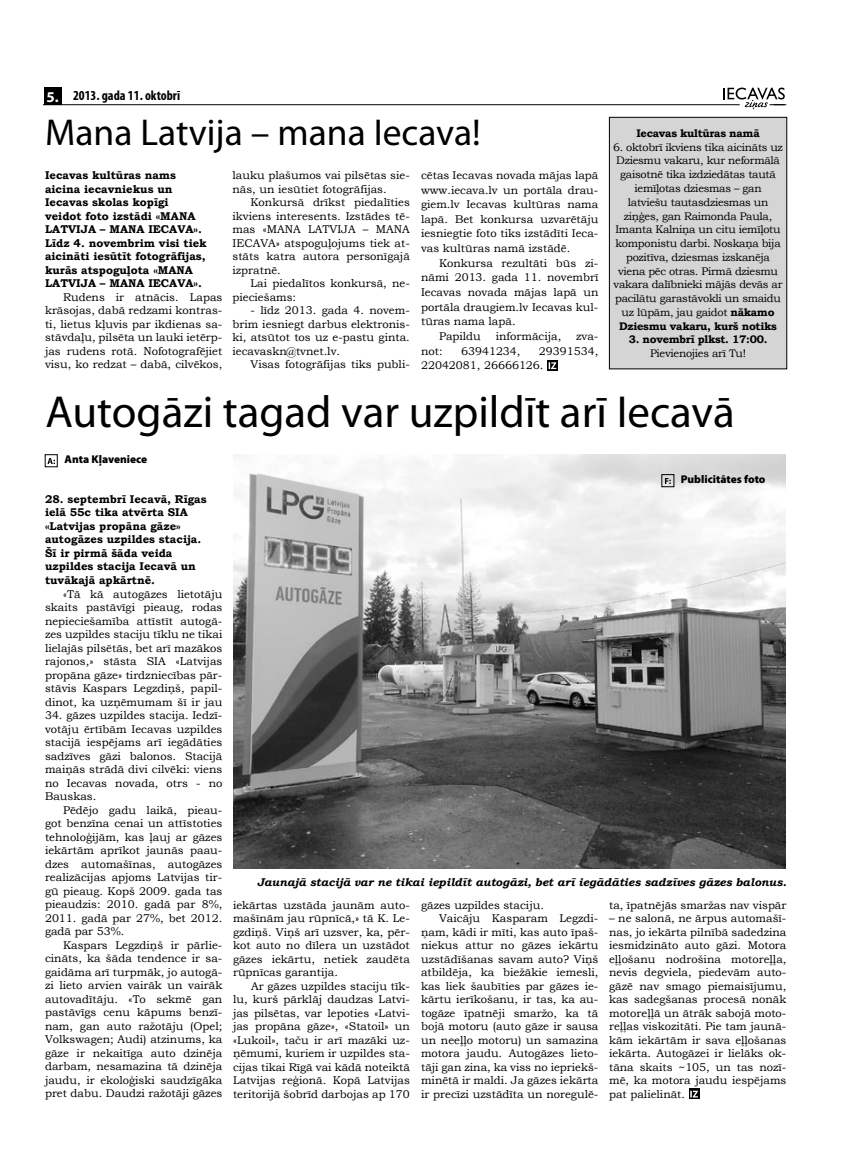
<style>
.page{position:relative;width:851px;height:1170px;background:#fff}
.page>*{position:absolute;margin:0;border:0;box-sizing:border-box;transform-origin:0 0}
.t1{font:45px "Myriad Pro";color:#000}
.t2{font:37.5px "Myriad Pro";color:#000}
.t3{font:700 condensed 13.75px "Myriad Pro";color:#000}
.t4{font:11.25px/13.5px "Bookman Old Style";color:#000;text-align:justify}
.t5{font:700 11.25px/13.5px "Bookman Old Style";color:#000}
.t6{font:italic 700 11.25px "Bookman Old Style";color:#000}
.t7{font:900 11.25px "Myriad Pro";color:#000}
.t8{font:11px/13.8px "Bookman Old Style";letter-spacing:-.025em;color:#000;text-align:center}
.t9{font:700 11px "Bookman Old Style";letter-spacing:-.025em;color:#000}
.s1{font-stretch:normal;font-size:15px;color:#fff}
.s2{font-weight:700}
</style>
<div class="page">
<hr style="left:44px;top:104px;width:695px;height:1px;background:#000">
<div style="left:44px;top:87px;width:17px;height:18px;background:#000"></div>
<svg style="left:723px;top:88px;width:63px;height:22px"></svg>
<div style="left:609px;top:117px;width:177px;height:252px;background:#d5d5d5"></div>
<div style="left:609px;top:117px;width:178px;height:252px;border:1px solid #000"></div>
<img style="left:233px;top:454px;width:552px;height:414px">
<svg style="left:689px;top:1088px;width:10px;height:10px"></svg>
<svg style="left:690px;top:1090px;width:7px;height:7px"></svg>
<svg style="left:47px;top:458px;width:8px;height:6px"></svg>
<div style="left:45px;top:454px;width:12px;height:13px;border:1px solid #000"></div>
<svg style="left:664px;top:478px;width:6px;height:6px"></svg>
<div style="left:661px;top:474px;width:13px;height:13px;border:1px solid #000"></div>
<div style="left:547px;top:360px;width:10px;height:10px;background:#000"></div>
<svg style="left:548px;top:362px;width:8px;height:7px"></svg>
<p class="t3" style="left:55px;top:87px;width:127px"><span class="s1">.</span> 2013. gada 11. oktobrī</p>
<h2 class="t2" style="left:45px;top:109px;width:437px">Mana Latvija – mana Iecava!</h2>
<p class="t4" style="left:232px;top:168px;width:179px">lauku plašumos vai pilsētas sie&shy;nās, un iesūtiet fotogrāfijas.</p>
<p class="t4" style="left:232px;top:195px;width:179px;text-indent:18px">Konkursā drīkst piedalīties ikviens interesents. Izstādes tē&shy;mas «MANA LATVIJA – MANA IECAVA» atspoguļojums tiek at&shy;stāts katra autora personīgajā izpratnē.</p>
<p class="t4" style="left:232px;top:276px;width:179px;text-indent:18px">Lai piedalītos konkursā, ne&shy;pieciešams:</p>
<p class="t4" style="left:232px;top:303px;width:179px;text-indent:18px">- līdz 2013. gada 4. novem&shy;brim iesniegt darbus elektronis&shy;ki, atsūtot tos uz e-pastu ginta. iecavaskn@tvnet.lv.</p>
<p class="t4" style="left:250px;top:357px;width:161px">Visas fotogrāfijas tiks publi-</p>
<p class="t4" style="left:421px;top:168px;width:179px;line-height:14.6px">cētas Iecavas novada mājas lapā www.iecava.lv un portāla drau&shy;giem.lv Iecavas kultūras nama lapā. Bet konkursa uzvarētāju iesniegtie foto tiks izstādīti Ieca&shy;vas kultūras namā izstādē.</p>
<p class="t4" style="left:439px;top:256px;width:161px">Konkursa rezultāti būs zi-</p>
<p class="t4" style="left:421px;top:271px;width:179px">nāmi 2013. gada 11. novembrī</p>
<p class="t4" style="left:421px;top:285px;width:179px">Iecavas novada mājas lapā un</p>
<p class="t4" style="left:421px;top:300px;width:179px">portāla draugiem.lv Iecavas kul-</p>
<p class="t4" style="left:421px;top:315px;width:96px">tūras nama lapā.</p>
<p class="t4" style="left:439px;top:329px;width:43px">Papildu</p>
<p class="t4" style="left:495px;top:329px;width:67px">informācija,</p>
<p class="t4" style="left:576px;top:329px;width:24px">zva-</p>
<p class="t4" style="left:421px;top:344px;width:23px">not:</p>
<p class="t4" style="left:461px;top:344px;width:61px">63941234,</p>
<p class="t5" style="left:45px;top:168px;width:163px">Iecavas kultūras nams aicina iecavniekus un<br>Iecavas skolas kopīgi veidot foto izstādi «MANA<br>LATVIJA – MANA IECAVA».<br>Līdz 4. novembrim visi tiek aicināti iesūtīt fotogrāfijas, kurās atspoguļota «MANA<br>LATVIJA – MANA IECAVA».</p>
<p class="t4" style="left:45px;top:290px;width:179px;text-indent:18px">Rudens ir atnācis. Lapas krāsojas, dabā redzami kontras&shy;ti, lietus kļuvis par ikdienas sa&shy;stāvdaļu, pilsēta un lauki ietērp&shy;jas rudens rotā. Nofotografējiet visu, ko redzat – dabā, cilvēkos,</p>
<p class="t4" style="left:421px;top:343px;width:179px;line-height:14.6px;text-indent:118px">29391534,<br>22042081, 26666126.</p>
<p class="t9" style="left:636px;top:125px;width:125px">Iecavas kultūras namā</p>
<p class="t8" style="left:613px;top:140px;width:171px">6. oktobrī ikviens tika aicināts uz<br>Dziesmu vakaru, kur neformālā gaisotnē tika izdziedātas tautā iemīļotas dziesmas – gan latviešu tautasdziesmas un ziņģes, gan Raimonda Paula,<br>Imanta Kalniņa un citu iemīļotu komponistu darbi. Noskaņa bija pozitīva, dziesmas izskanēja viena pēc otras. Pirmā dziesmu vakara dalībnieki mājās devās ar pacilātu garastāvokli un smaidu uz lūpām, jau gaidot <span class="s2">nākamo<br>Dziesmu vakaru, kurš notiks</span></p>
<p class="t9" style="left:628px;top:331px;width:140px">3. novembrī plkst. 17:00.</p>
<p class="t8" style="left:650px;top:346px;width:97px">Pievienojies arī Tu!</p>
<h1 class="t1" style="left:45px;top:384px;width:690px">Autogāzi tagad var uzpildīt arī Iecavā</h1>
<p class="t7" style="left:65px;top:452px;width:84px">Anta Kļaveniece</p>
<p class="t7" style="left:680px;top:472px;width:86px">Publicitātes foto</p>
<p class="t5" style="left:45px;top:492px;width:163px">28. septembrī Iecavā, Rīgas ielā 55c tika atvērta SIA «Latvijas propāna gāze» autogāzes uzpildes stacija.<br>Šī ir pirmā šāda veida uzpildes stacija Iecavā un tuvākajā apkārtnē.</p>
<p class="t4" style="left:45px;top:587px;width:179px;text-indent:18px">«Tā kā autogāzes lietotāju skaits pastāvīgi pieaug, rodas nepieciešamība attīstīt autogā&shy;zes uzpildes staciju tīklu ne tikai lielajās pilsētās, bet arī mazākos rajonos,» stāsta SIA «Latvijas propāna gāze» tirdzniecības pār&shy;stāvis Kaspars Legzdiņš, papil&shy;dinot, ka uzņēmumam šī ir jau</p>
<p class="t4" style="left:45px;top:708px;width:179px">34. gāzes uzpildes stacija. Iedzī&shy;votāju ērtībām Iecavas uzpildes stacijā iespējams arī iegādāties sadzīves gāzi balonos. Stacijā maiņās strādā divi cilvēki: viens no Iecavas novada, otrs - no Bauskas.</p>
<p class="t4" style="left:45px;top:803px;width:179px;text-indent:18px">Pēdējo gadu laikā, pieau&shy;got benzīna cenai un attīstoties tehnoloģijām, kas ļauj ar gāzes iekārtām aprīkot jaunās paau&shy;dzes automašīnas, autogāzes realizācijas apjoms Latvijas tir&shy;gū pieaug. Kopš 2009. gada tas pieaudzis: 2010. gadā par 8%, 2011. gadā par 27%, bet 2012. gadā par 53%.</p>
<p class="t4" style="left:45px;top:938px;width:179px;text-indent:18px">Kaspars Legzdiņš ir pārlie&shy;cināts, ka šāda tendence ir sa&shy;gaidāma arī turpmāk, jo autogā&shy;zi lieto arvien vairāk un vairāk autovadītāju. «To sekmē gan pastāvīgs cenu kāpums benzī&shy;nam, gan auto ražotāju (Opel; Volkswagen; Audi) atzinums, ka gāze ir nekaitīga auto dzinēja darbam, nesamazina tā dzinēja jaudu, ir ekoloģiski saudzīgāka pret dabu. Daudzi ražotāji gāzes</p>
<p class="t6" style="left:257px;top:873px;width:530px">Jaunajā stacijā var ne tikai iepildīt autogāzi, bet arī iegādāties sadzīves gāzes balonus.</p>
<p class="t4" style="left:233px;top:898px;width:178px">iekārtas uzstāda jaunām auto&shy;mašīnām jau rūpnīcā,» tā K. Le&shy;gzdiņš. Viņš arī uzsver, ka, pēr&shy;kot auto no dīlera un uzstādot gāzes iekārtu, netiek zaudēta rūpnīcas garantija.</p>
<p class="t4" style="left:233px;top:979px;width:178px;text-indent:18px">Ar gāzes uzpildes staciju tīk&shy;lu, kurš pārklāj daudzas Latvi&shy;jas pilsētas, var lepoties «Latvi&shy;jas propāna gāze», «Statoil» un «Lukoil», taču ir arī mazāki uz&shy;ņēmumi, kuriem ir uzpildes sta&shy;cijas tikai Rīgā vai kādā noteiktā Latvijas reģionā. Kopā Latvijas teritorijā šobrīd darbojas ap 170</p>
<p class="t4" style="left:421px;top:897px;width:124px">gāzes uzpildes staciju.</p>
<p class="t4" style="left:439px;top:911px;width:161px">Vaicāju Kasparam Legzdi-</p>
<p class="t4" style="left:421px;top:924px;width:179px">ņam, kādi ir mīti, kas auto īpaš-</p>
<p class="t4" style="left:421px;top:938px;width:179px">niekus attur no gāzes iekārtu</p>
<p class="t4" style="left:421px;top:951px;width:179px">uzstādīšanas savam auto? Viņš</p>
<p class="t4" style="left:421px;top:965px;width:179px">atbildēja, ka biežākie iemesli,</p>
<p class="t4" style="left:421px;top:978px;width:179px">kas liek šaubīties par gāzes ie-</p>
<p class="t4" style="left:421px;top:992px;width:179px">kārtu ierīkošanu, ir tas, ka au-</p>
<p class="t4" style="left:421px;top:1005px;width:179px">togāze īpatnēji smaržo, ka tā</p>
<p class="t4" style="left:421px;top:1019px;width:179px">bojā motoru (auto gāze ir sausa</p>
<p class="t4" style="left:421px;top:1032px;width:179px">un neeļļo motoru) un samazina</p>
<p class="t4" style="left:421px;top:1046px;width:179px">motora jaudu. Autogāzes lieto-</p>
<p class="t4" style="left:421px;top:1059px;width:179px">tāji gan zina, ka viss no iepriekš-</p>
<p class="t4" style="left:421px;top:1073px;width:179px">minētā ir maldi. Ja gāzes iekārta</p>
<p class="t4" style="left:421px;top:1086px;width:179px">ir precīzi uzstādīta un noregulē-</p>
<p class="t4" style="left:609px;top:897px;width:179px">ta, īpatnējās smaržas nav vispār</p>
<p class="t4" style="left:609px;top:911px;width:179px">– ne salonā, ne ārpus automašī&shy;nas, jo iekārta pilnībā sadedzina iesmidzināto auto gāzi. Motora eļļošanu nodrošina motoreļļa, nevis degviela, piedevām auto&shy;gāzē nav smago piemaisījumu, kas sadegšanas procesā nonāk motoreļļā un ātrāk sabojā moto&shy;reļļas viskozitāti. Pie tam jaunā&shy;kām iekārtām ir sava eļļošanas iekārta. Autogāzei ir lielāks ok&shy;tāna skaits ~105, un tas nozī&shy;mē, ka motora jaudu iespējams pat palielināt.</p>
</div>
